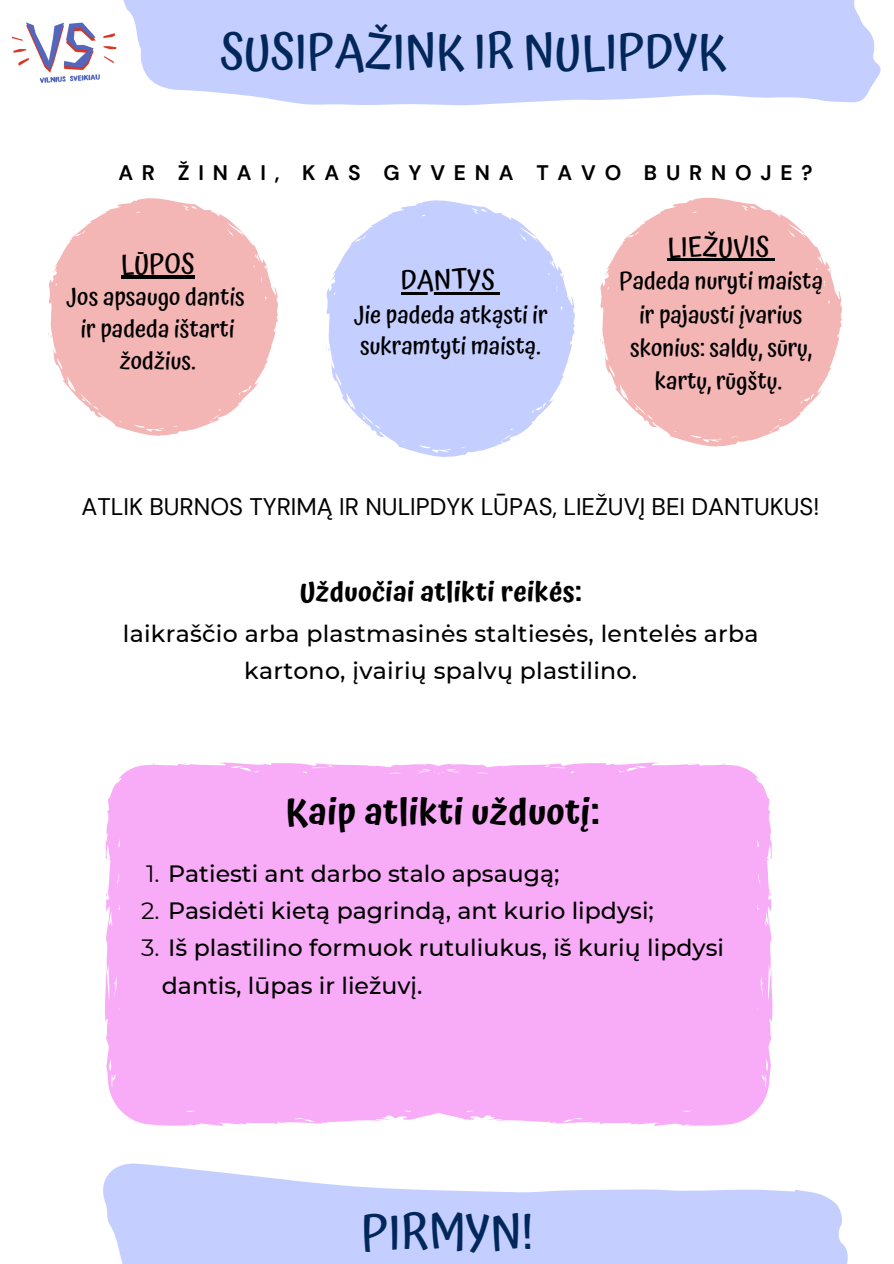
<style>
.page{position:relative;width:894px;height:1264px;background:#fff}
.page>*{position:absolute;margin:0;border:0;box-sizing:border-box;transform-origin:0 0}
.t1{font:500 48px "Atma";color:#02285b}
.t2{font:600 36px "Atma";letter-spacing:.01em;color:#000}
.t3{font:600 27px "Atma";letter-spacing:.01em;color:#000}
.t4{font:500 27px "Atma";color:#000}
.t5{font:500 24px/33.5px "Atma";color:#000;text-align:center}
.t6{font:24px "DM Sans";color:#000}
.t7{font:500 23.55px/37.3px "Montserrat";color:#000;text-align:center}
.t8{font:700 21px "DM Sans";letter-spacing:.42em;color:#000}
.s1{font-weight:400}
</style>
<div class="page">
<svg style="left:48px;top:198px;width:230px;height:238px;fill:#f4b5b5"></svg>
<svg style="left:600px;top:198px;width:242px;height:248px;fill:#f4b5b5"></svg>
<svg style="left:326px;top:200px;width:249px;height:257px;fill:#c4cfff"></svg>
<div style="left:465px;top:762px;width:307px;height:356px;background:#f8abf7"></div>
<div style="left:105px;top:762px;width:360px;height:356px;background:#f8abf7"></div>
<svg style="left:131px;top:0;width:750px;height:106px;fill:#c4cfff"></svg>
<svg style="left:103px;top:1118px;width:745px;height:145px;fill:#c4cfff"></svg>
<img style="left:11px;top:0;width:120px;height:83px">
<hr style="left:121px;top:276px;width:73px;height:3px;background:#000">
<hr style="left:667px;top:258px;width:102px;height:3px;background:#000">
<svg style="left:769px;top:258px;width:5px;height:3px"></svg>
<hr style="left:401px;top:292px;width:93px;height:2px;background:#000">
<svg style="left:494px;top:292px;width:6px;height:2px"></svg>
<h1 class="t1" style="left:220px;top:24px;width:508px">SUSIPAŽINK IR NULIPDYK</h1>
<p class="t8" style="left:118px;top:159px;width:695px">AR ŽINAI, KAS GYVENA TAVO BURNOJE?</p>
<p class="t4" style="left:121px;top:247px;width:75px">LŪPOS</p>
<p class="t5" style="left:66px;top:280px;width:180px;line-height:32.2px">Jos apsaugo dantis ir padeda ištarti žodžius.</p>
<p class="t4" style="left:401px;top:264px;width:95px">DANTYS</p>
<p class="t5" style="left:353px;top:299px;width:196px;line-height:31px;text-align:left">Jie padeda atkąsti ir sukramtyti maistą.</p>
<p class="t4" style="left:667px;top:231px;width:103px">LIEŽUVIS</p>
<p class="t5" style="left:618px;top:264px;width:205px">Padeda nuryti maistą ir pajausti įvarius skonius: saldų, sūrų, kartų, rūgštų.</p>
<p class="t6" style="left:81px;top:491px;width:739px">ATLIK BURNOS TYRIMĄ IR NULIPDYK LŪPAS, LIEŽUVĮ BEI DANTUKUS!</p>
<p class="t3" style="left:300px;top:575px;width:283px">Užduočiai atlikti reikės:</p>
<p class="t7" style="left:123px;top:614px;width:637px">laikraščio arba plastmasinės staltiesės, lentelės arba kartono, įvairių spalvų plastilino.</p>
<h2 class="t2" style="left:286px;top:790px;width:315px">Kaip atlikti užduotį:</h2>
<p class="t7" style="left:146px;top:854px;width:415px"><span class="s1">1.</span> Patiesti ant darbo stalo apsaugą;</p>
<p class="t7" style="left:141px;top:891px;width:514px"><span class="s1">2.</span> Pasidėti kietą pagrindą, ant kurio lipdysi;</p>
<p class="t7" style="left:162px;top:929px;width:563px;text-align:left;text-indent:-21px"><span class="s1">3.</span> Iš plastilino formuok rutuliukus, iš kurių lipdysi dantis, lūpas ir liežuvį.</p>
<h1 class="t1" style="left:361px;top:1204px;width:174px">PIRMYN!</h1>
</div>
